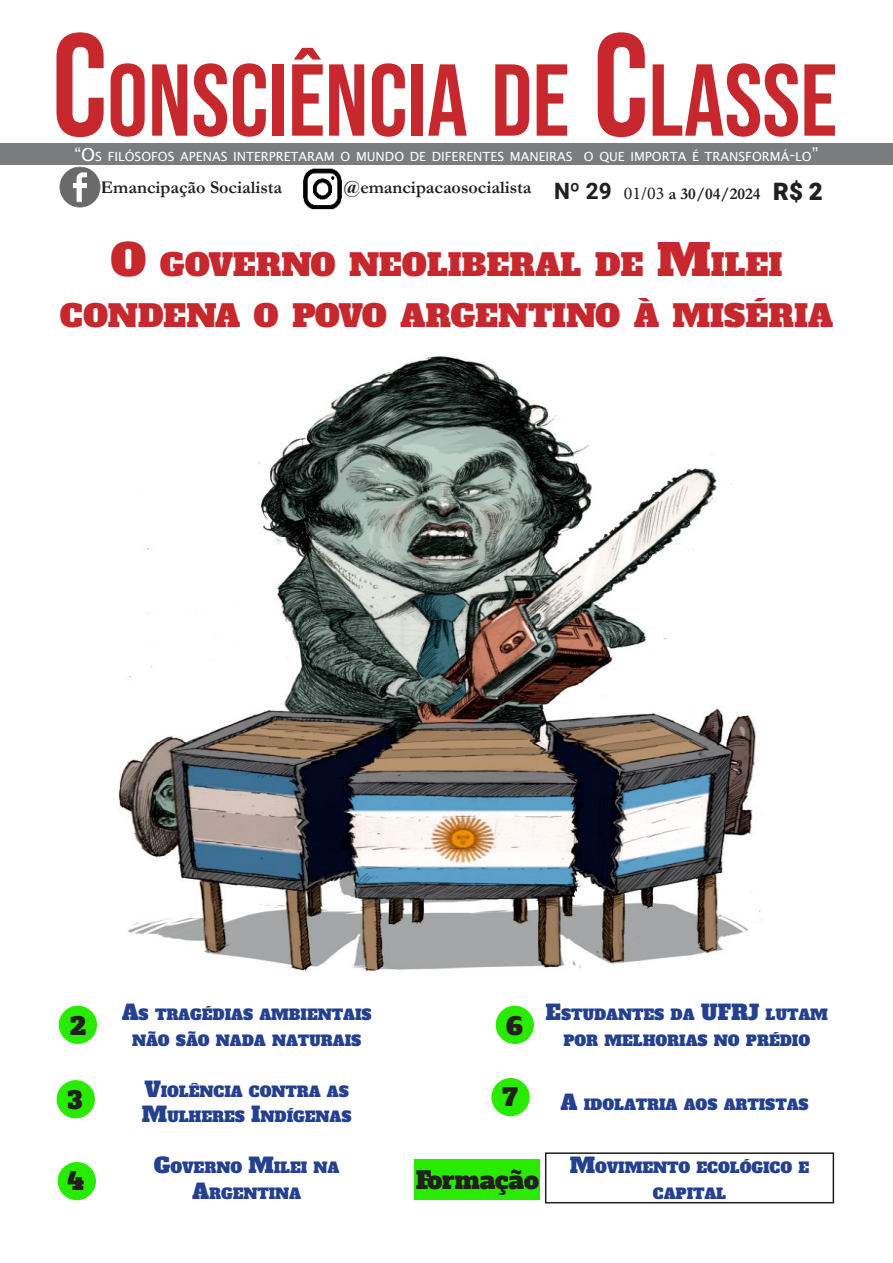
<style>
.page{position:relative;width:893px;height:1263px;background:#fff}
.page>*{position:absolute;margin:0;border:0;box-sizing:border-box;transform-origin:0 0}
.t1{font:101.85px "Bebas Neue";color:#c6282d}
.t2{font:30.45px/51px "Alfa Slab One";color:#c6282d;text-align:center}
.t3{font:24px "Alfa Slab One";color:#221f1f}
.t4{font:700 18px "Garamond";color:#221f1f}
.t5{font:700 16.5px "Garamond";color:#221f1f}
.t6{font:14.7px/25.5px "Alfa Slab One";color:#24408e;text-align:center}
.t7{font:12.6px "Lucida Sans";color:#fff}
.s1{font-size:145.5px}
.s2{font-size:18px}
.s3{font-family:"Heebo";font-size:22.5px}
.s4{font-family:"Minion Pro";font-weight:400;font-size:18px}
.s5{font-family:"Heebo";font-weight:900;font-size:24px}
.s6{font-size:43.5px}
.s7{font-size:21px}
</style>
<div class="page">
<div style="left:0;top:144px;width:893px;height:21px;background:#7a7c7e"></div>
<img style="left:59px;top:166px;width:42px;height:42px">
<div style="left:415px;top:1159px;width:125px;height:41px;background:#29eb00"></div>
<div style="left:59px;top:1006px;width:38px;height:38px;background:#29eb00;border-radius:50%"></div>
<div style="left:57px;top:1080px;width:38px;height:38px;background:#29eb00;border-radius:50%"></div>
<div style="left:58px;top:1162px;width:38px;height:38px;background:#29eb00;border-radius:50%"></div>
<div style="left:496px;top:1006px;width:38px;height:38px;background:#29eb00;border-radius:50%"></div>
<div style="left:491px;top:1078px;width:39px;height:38px;background:#29eb00;border-radius:50%"></div>
<svg style="left:545px;top:1152px;width:290px;height:52px"></svg>
<img style="left:303px;top:168px;width:39px;height:42px">
<img style="left:118px;top:356px;width:643px;height:616px">
<h1 class="t1" style="left:52px;top:41px;width:787px"><span class="s1">C</span>ONSCIÊNCIA DE <span class="s1">C</span>LASSE</h1>
<p class="t7" style="left:75px;top:151px;width:745px"><span class="s2">“O</span>S FILÓSOFOS APENAS INTERPRETARAM O MUNDO DE DIFERENTES MANEIRAS O QUE IMPORTA É TRANSFORMÁ<span class="s2">-</span>LO<span class="s2">”</span></p>
<p class="t4" style="left:101px;top:181px;width:183px">Emancipação Socialista</p>
<p class="t5" style="left:554px;top:187px;width:270px"><span class="s3">Nº 29</span> <span class="s4">01/03</span> a 30/04/2024 <span class="s5">R$ 2</span></p>
<p class="t4" style="left:344px;top:180px;width:189px">@emancipacaosocialista</p>
<h2 class="t2" style="left:60px;top:240px;width:775px"><span class="s6">O</span> GOVERNO NEOLIBERAL DE <span class="s6">M</span>ILEI<br>CONDENA O POVO ARGENTINO À MISÉRIA</h2>
<h3 class="t3" style="left:70px;top:1016px;width:17px">2</h3>
<p class="t6" style="left:122px;top:1002px;width:251px"><span class="s7">A</span>S TRAGÉDIAS AMBIENTAIS<br>NÃO SÃO NADA NATURAIS</p>
<h3 class="t3" style="left:506px;top:1016px;width:18px">6</h3>
<p class="t6" style="left:546px;top:1002px;width:284px"><span class="s7">E</span>STUDANTES DA <span class="s7">UFRJ</span> LUTAM<br>POR MELHORIAS NO PRÉDIO</p>
<h3 class="t3" style="left:67px;top:1090px;width:16px">3</h3>
<p class="t6" style="left:142px;top:1079px;width:211px;text-align:left"><span class="s7">V</span>IOLÊNCIA CONTRA AS<br><span class="s7">M</span>ULHERES <span class="s7">I</span>NDÍGENAS</p>
<h3 class="t3" style="left:502px;top:1087px;width:17px">7</h3>
<p class="t6" style="left:561px;top:1092px;width:249px"><span class="s7">A</span> IDOLATRIA AOS ARTISTAS</p>
<h3 class="t3" style="left:67px;top:1171px;width:18px">4</h3>
<p class="t6" style="left:154px;top:1155px;width:187px"><span class="s7">G</span>OVERNO <span class="s7">M</span>ILEI NA<br><span class="s7">A</span>RGENTINA</p>
<h3 class="t3" style="left:416px;top:1170px;width:125px">Formação</h3>
<p class="t6" style="left:570px;top:1155px;width:241px"><span class="s7">M</span>OVIMENTO ECOLÓGICO E<br>CAPITAL</p>
</div>
